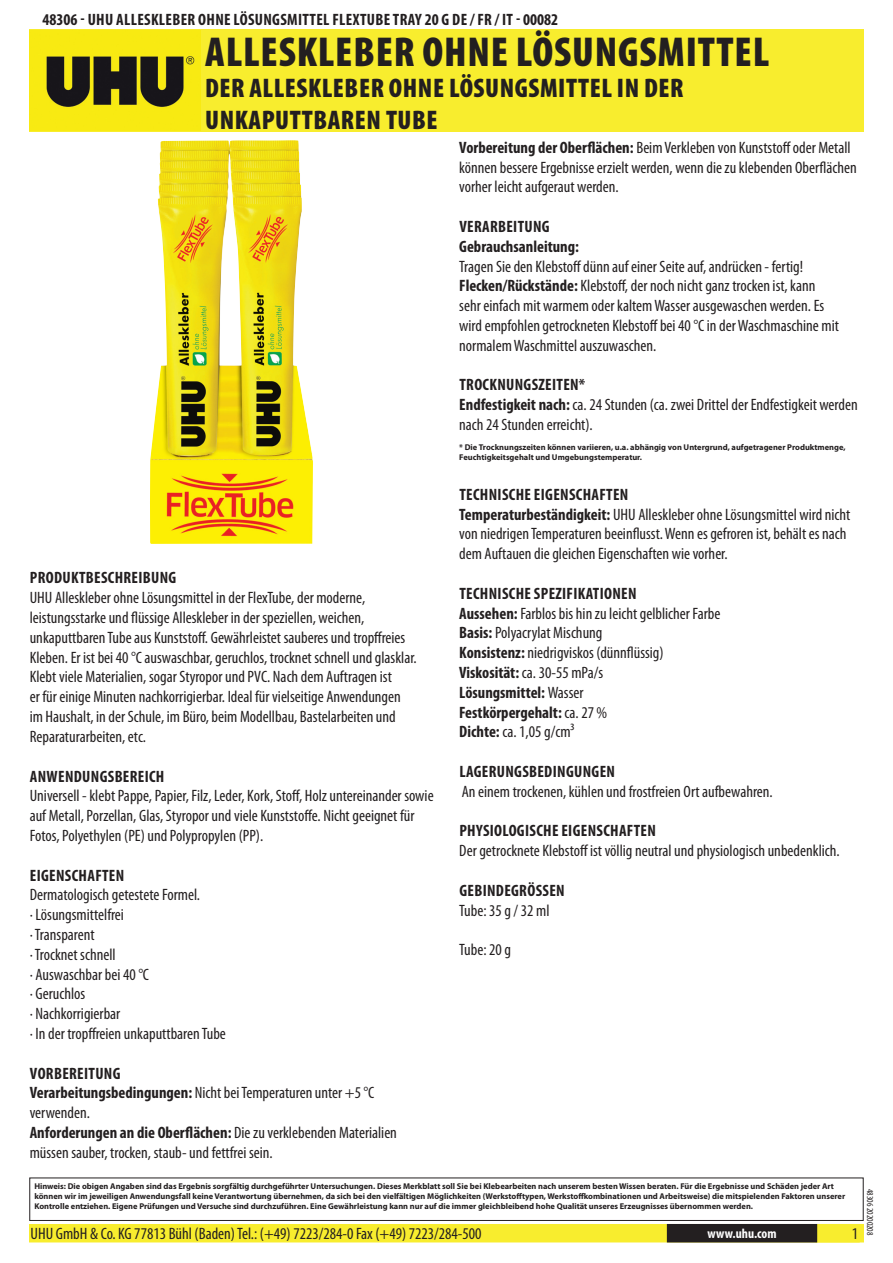
<style>
.page{position:relative;width:893px;height:1263px;background:#fff}
.page>*{position:absolute;margin:0;border:0;box-sizing:border-box;transform-origin:0 0}
.t1{font:900 condensed 42px "Myriad Pro";letter-spacing:.02em;color:#231f20}
.t2{font:900 condensed 27px/32.4px "Myriad Pro";letter-spacing:.02em;color:#231f20}
.t3{font:condensed 16.5px/19.8px "Myriad Pro";color:#231f20}
.t4{font:700 condensed 16.5px "Myriad Pro";letter-spacing:.02em;color:#231f20}
.t5{font:700 condensed 16.5px/19.8px "Myriad Pro";color:#231f20}
.t6{font:700 condensed 13.5px "Myriad Pro";color:#fff}
.t7{font:condensed 9px "Myriad Pro";color:#231f20}
.t8{font:700 8.4px/10.1px "Myriad Pro";color:#231f20}
.s1{font-weight:700}
</style>
<div class="page">
<div style="left:30px;top:1225px;width:833px;height:17px;background:#f8ed2e"></div>
<div style="left:29px;top:1224px;width:835px;height:18px;border:2px solid #f8ed2e"></div>
<div style="left:816px;top:1224px;width:44px;height:18px;border:2px solid #f8ed2e"></div>
<div style="left:668px;top:1225px;width:148px;height:17px;background:#231f20"></div>
<div style="left:667px;top:1224px;width:150px;height:18px;border:2px solid #231f20"></div>
<div style="left:29px;top:1177px;width:835px;height:44px;border:1px solid #231f20"></div>
<div style="left:30px;top:30px;width:834px;height:102px;background:#f8ed2e"></div>
<img style="left:30px;top:31px;width:171px;height:100px">
<img style="left:150px;top:140px;width:163px;height:404px">
<p class="t4" style="left:43px;top:9px;width:326px">48306 - UHU ALLESKLEBER OHNE LÖSU NGSMITTEL FLEXTUBE</p>
<p class="t5" style="left:393px;top:9px;width:167px">TRAY 20 G DE / FR / IT - 00082</p>
<h1 class="t1" style="left:205px;top:25px;width:566px">ALLESKLEBER OHNE LÖSUNGSMITTEL</h1>
<h2 class="t2" style="left:205px;top:71px;width:480px">DER ALLESKLEBER OHNE LÖSUNGSMITTEL IN DER<br>UNKAPUTTBAREN TUBE</h2>
<p class="t4" style="left:30px;top:568px;width:148px">PRODUKTBESCHREIBU NG</p>
<p class="t3" style="left:30px;top:588px;width:389px">UHU Alleskleber ohne Lösungsmittel in der FlexTube, der moderne, leistungsstarke und flüssige Alleskleber in der speziellen, weichen, unkaputtbaren Tube aus Kunststoff. Gewährleistet sauberes und tropffreies Kleben. Er ist bei 40 °C auswaschbar, geruchlos, trocknet schnell und glasklar.<br>Klebt viele Materialien, sogar Styropor und PVC. Nach dem Auftragen ist<br>er für einige Minuten nachkorrigierbar. Ideal für vielseitige Anwendungen im Haushalt, in der Schule, im Büro, beim Modellbau, Bastelarbeiten und Reparaturarbeiten, etc.</p>
<p class="t4" style="left:30px;top:766px;width:87px">ANWENDU NGSBERE</p>
<p class="t4" style="left:145px;top:766px;width:19px">ICH</p>
<p class="t3" style="left:30px;top:786px;width:405px">Universell - klebt Pappe, Papier, Filz, Leder, Kork, Stoff, Holz untereinander sowie auf Metall, Porzellan, Glas, Styropor und viele Kunststoffe. Nicht geeignet für<br>Fotos, Polyethylen (PE) und Polypropylen (PP).</p>
<p class="t4" style="left:30px;top:865px;width:96px">EIGENSCHAFTEN</p>
<p class="t3" style="left:30px;top:885px;width:198px">Dermatologisch getestete Formel.<br>· Lösungsmittelfrei<br>· Transparent<br>· Trocknet schnell<br>· Auswaschbar bei 40 °C<br>· Geruchlos<br>· Nachkorrigierbar<br>· In der tropffreien unkaputtbaren Tube</p>
<p class="t4" style="left:30px;top:1063px;width:25px">VORBERE</p>
<p class="t3" style="left:30px;top:1063px;width:369px;text-indent:54px"><span class="s1">ITUNG<br>VERARBEITUNGSBEDINGUNGEN:</span> Nicht bei Temperaturen unter +5 °C verwenden.<br><span class="s1">ANFORDERUNGEN AN DIE OBERFLÄCHEN:</span> Die zu verklebenden Materialien müssen sauber, trocken, staub- und fettfrei sein.</p>
<p class="t3" style="left:459px;top:137px;width:399px"><span class="s1">VORBEREITUNG DER OBERFLÄCHEN:</span> Beim Verkleben von Kunststoff oder Metall können bessere Ergebnisse erzielt werden, wenn die zu klebenden Oberflächen vorher leicht aufgeraut werden.</p>
<p class="t4" style="left:459px;top:216px;width:17px">VERARBE</p>
<p class="t5" style="left:459px;top:216px;width:121px;text-indent:54px">ITUNG<br>GEBRAUCHSANLEITUNG:</p>
<p class="t3" style="left:459px;top:256px;width:381px">Tragen Sie den Klebstoff dünn auf einer Seite auf, andrücken - fertig!<br><span class="s1">FLECKEN/RÜCKSTÄNDE:</span> Klebstoff, der noch nicht ganz trocken ist, kann sehr einfach mit warmem oder kaltem Wasser ausgewaschen werden. Es wird empfohlen getrockneten Klebstoff bei 40 °C in der Waschmaschine mit normalem Waschmittel auszuwaschen.</p>
<p class="t3" style="left:459px;top:375px;width:400px"><span class="s1">TROCKNUNGSZEITEN*<br>ENDFESTIGKEIT NACH:</span> ca. 24 Stunden (ca. zwei Drittel der Endfestigkeit werden nach 24 Stunden erreicht).</p>
<p class="t8" style="left:459px;top:442px;width:388px">* Die Trocknungszeiten können variieren, u.a. abhängig von Untergrund, aufgetragener Produktmenge,<br>Feuchtigkeitsgehalt und Umgebungstemperatur.</p>
<p class="t3" style="left:459px;top:484px;width:393px"><span class="s1">TECHNISCHE EIGENSCHAFTEN<br>TEMPERATURBESTÄNDIGKEIT:</span> UHU Alleskleber ohne Lösungsmittel wird nicht von niedrigen Temperaturen beeinflusst. Wenn es gefroren ist, behält es nach dem Auftauen die gleichen Eigenschaften wie vorher.</p>
<p class="t3" style="left:459px;top:583px;width:263px"><span class="s1">TECHNISCHE SPEZIFIKATIONEN<br>AUSSEHEN:</span> Farblos bis hin zu leicht gelblicher Farbe<br><span class="s1">BASIS:</span> Polyacrylat Mischung<br><span class="s1">KONSISTENZ:</span> niedrigviskos (dünnflüssig)<br><span class="s1">VISKOSITÄT:</span> ca. 30-55 mPa/s<br><span class="s1">LÖSUNGSMITTEL:</span> Wasser<br><span class="s1">FESTKÖRPERGEHALT:</span> ca. 27 %<br><span class="s1">DICHTE:</span> ca. 1,05 g/cm³</p>
<p class="t4" style="left:459px;top:761px;width:72px">LAGERU NGSBED</p>
<p class="t4" style="left:553px;top:761px;width:64px">INGUNGEN</p>
<p class="t3" style="left:462px;top:781px;width:312px">An einem trockenen, kühlen und frostfreien Ort aufbewahren.</p>
<p class="t4" style="left:459px;top:821px;width:198px">PHYSIOLOGISCHE EIGENSCHAFTEN</p>
<p class="t3" style="left:459px;top:841px;width:382px">Der getrocknete Klebstoff ist völlig neutral und physiologisch unbedenklich.</p>
<p class="t4" style="left:459px;top:880px;width:107px">GEBINDEGRÖSSEN</p>
<p class="t3" style="left:459px;top:900px;width:92px">Tube: 35 g / 32 ml</p>
<p class="t3" style="left:459px;top:940px;width:53px">Tube: 20 g</p>
<p class="t8" style="left:34px;top:1181px;width:812px">Hinweis: Die obigen Angaben sind das Ergebnis sorgfältig durchgeführter Untersuchungen. Dieses Merkblatt soll Sie bei Klebearbeiten nach unserem besten Wissen beraten. Für die Ergebnisse und Schäden jeder Art können wir im jeweiligen Anwendungsfall keine Verantwortung übernehmen, da sich bei den vielfältigen Möglichkeiten (Werkstofftypen, Werkstoffkombinationen und Arbeitsweise) die mitspielenden Faktoren unserer<br>Kontrolle entziehen. Eigene Prüfungen und Versuche sind durchzuführen. Eine Gewährleistung kann nur auf die immer gleichbleibend hohe Qualität unseres Erzeugnisses übernommen werden.</p>
<p class="t3" style="left:31px;top:1224px;width:453px">UHU GmbH &amp; Co. KG 77813 Bühl (Baden) Tel.: (+49) 7223/284-0 Fax (+49) 7223/284-500</p>
<p class="t6" style="left:707px;top:1225px;width:71px">WWW.UHU.COM</p>
<p class="t3" style="left:852px;top:1224px;width:8px">1</p>
<p class="t7" style="left:875px;top:1189px;width:48px;rotate:90deg">48306 20200208</p>
</div>
